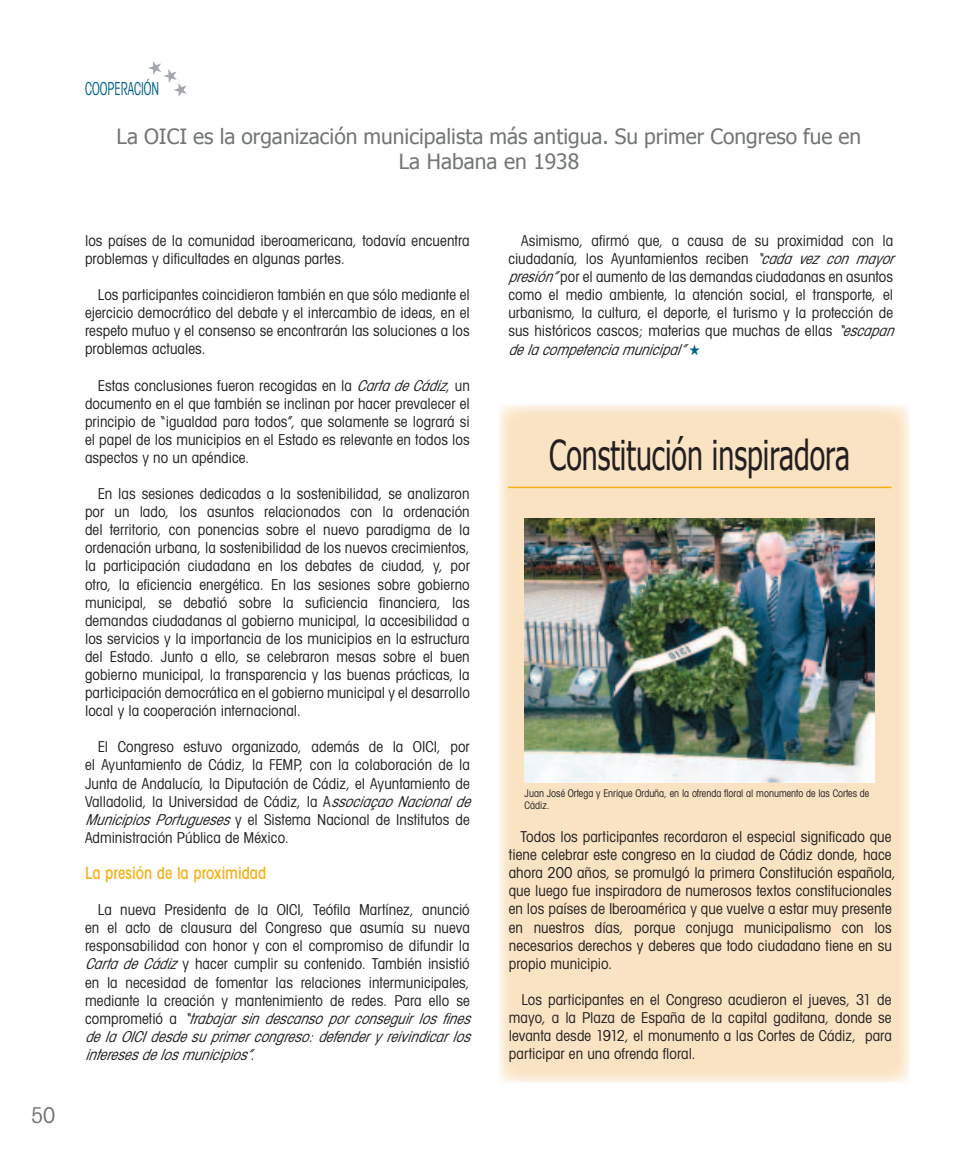
<style>
.page{position:relative;width:978px;height:1149px;background:#fff}
.page>*{position:absolute;margin:0;border:0;box-sizing:border-box;transform-origin:0 0}
.t1{font:41.1px "Tahoma";color:#231f20;scale:.69 1}
.t2{font:condensed 21.75px "Avant Garde";color:#727773}
.t3{font:21px/25.5px "Tahoma";color:#727773;text-align:center}
.t4{font:condensed 17.85px "Avant Garde";color:#00628a;scale:.7 1}
.t5{font:500 condensed 16.8px "Avant Garde";color:#f7b118}
.t6{font:condensed 15px/18.1px "Avant Garde";letter-spacing:.005em;color:#231f20}
.t7{font:condensed 10.5px/12px "Avant Garde";color:#231f20;scale:.95 1}
.s1{font-style:italic}
.s2{color:#00628a}
</style>
<div class="page">
<div style="left:498px;top:404px;width:412px;height:678px;background:#f9e3c3"></div>
<hr style="left:508px;top:486px;width:384px;height:2px;background:#f7b118">
<svg style="left:148px;top:61px;width:39px;height:36px"></svg>
<img style="left:525px;top:518px;width:350px;height:264px">
<p class="t2" style="left:31px;top:1101px;width:26px">50</p>
<p class="t4" style="left:85px;top:78px;width:108px">COOPERACIÓN</p>
<p class="t3" style="left:117px;top:123px;width:746px">La OICI es la organización municipalista más antigua. Su primer Congreso fue en<br>La Habana en 1938</p>
<p class="t6" style="left:85px;top:231px;width:386px">los países de la comunidad iberoamericana, todavía encuentra problemas y dificultades en algunas partes.</p>
<p class="t6" style="left:85px;top:285px;width:386px;text-align:justify;text-indent:13px">Los participantes coincidieron también en que sólo mediante el ejercicio democrático del debate y el intercambio de ideas, en el respeto mutuo y el consenso se encontrarán las soluciones a los problemas actuales.</p>
<p class="t6" style="left:85px;top:375px;width:386px;text-align:justify;text-indent:13px">Estas conclusiones fueron recogidas en la <span class="s1">CartadeCádiz</span>, un documento en el que también se inclinan por hacer prevalecer el principio de “igualdad para todos”, que solamente se logrará si el papel de los municipios en el Estado es relevante en todos los aspectos y no un apéndice.</p>
<p class="t6" style="left:85px;top:484px;width:386px;text-align:justify;text-indent:13px">En las sesiones dedicadas a la sostenibilidad, se analizaron por un lado, los asuntos relacionados con la ordenación del territorio, con ponencias sobre el nuevo paradigma de la ordenación urbana, la sostenibilidad de los nuevos crecimientos, la participación ciudadana en los debates de ciudad, y, por otro, la eficiencia energética. En las sesiones sobre gobierno municipal, se debatió sobre la suficiencia financiera, las demandas ciudadanas al gobierno municipal, la accesibilidad a los servicios y la importancia de los municipios en la estructura del Estado. Junto a ello, se celebraron mesas sobre el buen gobierno municipal, la transparencia y las buenas prácticas, la participación democrática en el gobierno municipal y el desarrollo local y la cooperación internacional.</p>
<p class="t6" style="left:85px;top:737px;width:393px;text-indent:13px">El Congreso estuvo organizado, además de la OICI, por el Ayuntamiento de Cádiz, la FEMP, con la colaboración de la Junta de Andalucía, la Diputación de Cádiz, el Ayuntamiento de Valladolid, la Universidad de Cádiz, la A<span class="s1">ssociaçaoNacionalde MunicipiosPortugueses</span>y el Sistema Nacional de Institutos de Administración Pública de México.</p>
<p class="t5" style="left:85px;top:862px;width:183px">La presión de la proximidad</p>
<p class="t6" style="left:85px;top:900px;width:393px;text-indent:13px">La nueva Presidenta de la OICI, Teófila Martínez, anunció en el acto de clausura del Congreso que asumía su nueva responsabilidad con honor y con el compromiso de difundir la <span class="s1">CartadeCádiz</span>y hacer cumplir su contenido. También insistió en la necesidad de fomentar las relaciones intermunicipales, mediante la creación y mantenimiento de redes. Para ello se c o m p r o m e t i ó a <span class="s1">“trabajarsindescansoporconseguirlosfines delaOICIdesdesuprimercongreso:defendery reivindicarlos interesesdelosmunicipios”.</span></p>
<p class="t6" style="left:508px;top:231px;width:393px;text-indent:13px">Asimismo, afirmó que, a causa de su proximidad con la ciudadanía, los Ayuntamientos reciben <span class="s1">“cada vez con mayor presión”</span>por el aumento de las demandas ciudadanas en asuntos como el medio ambiente, la atención social, el transporte, el urbanismo, la cultura, el deporte, el turismo y la protección de sus históricos cascos; materias que muchas de ellas <span class="s1">“escapan delacompetenciamunicipal”</span><span class="s2">★</span></p>
<p class="t1" style="left:549px;top:429px;width:437px">Constitución inspiradora</p>
<p class="t7" style="left:525px;top:786px;width:364px">Juan José Ortega y Enrique Orduña, en la ofrenda floral al monumento de las Cortes de<br>Cádiz.</p>
<p class="t6" style="left:509px;top:827px;width:389px;text-indent:12px">Todos los participantes recordaron el especial significado que tiene celebrar este congreso en la ciudad de Cádiz donde, hace ahora 200 años, se promulgó la primera Constitución española, que luego fue inspiradora de numerosos textos constitucionales en los países de Iberoamérica y que vuelve a estar muy presente en nuestros días, porque conjuga municipalismo con los necesarios derechos y deberes que todo ciudadano tiene en su propio municipio.</p>
<p class="t6" style="left:509px;top:989px;width:385px;text-align:justify;text-indent:13px">Los participantes en el Congreso acudieron el jueves, 31 de mayo, a la Plaza de España de la capital gaditana, donde se levanta desde 1912, el monumento a las Cortes de Cádiz, para participar en una ofrenda floral.</p>
</div>
